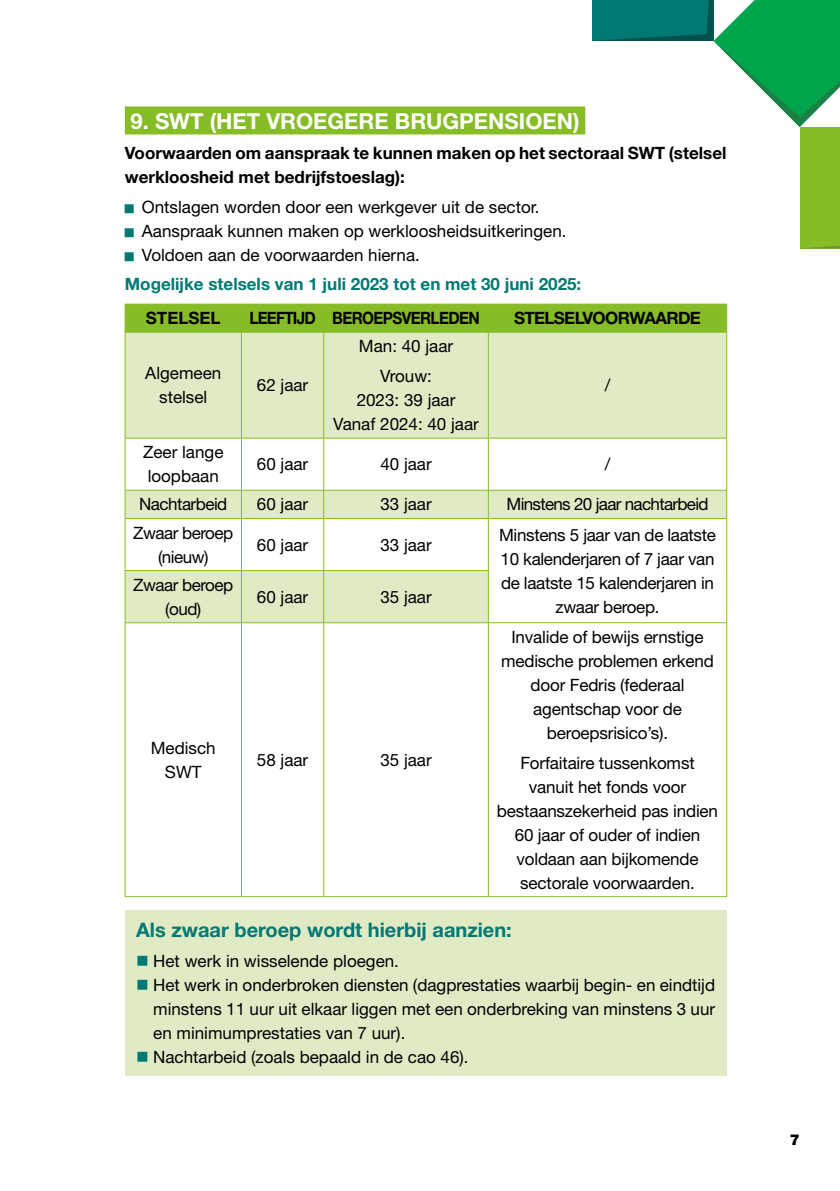
<style>
.page{position:relative;width:840px;height:1191px;background:#fff}
.page>*{position:absolute;margin:0;border:0;box-sizing:border-box;transform-origin:0 0}
.t1{font:700 22px "Helvetica Neue LT Pro";color:#fff}
.t2{font:700 20px "Helvetica Neue LT Pro";color:#007873}
.t3{font:17px/24px "Helvetica Neue LT Pro";color:#000;text-align:center}
.t4{font:700 17px/24px "Helvetica Neue LT Pro";color:#000}
.t5{font:17px/24px "Helvetica Neue LT Pro";letter-spacing:-.02em;color:#000;text-align:center}
.t6{font:700 17px "Helvetica Neue LT Pro";color:#007873}
.t7{font:17px/24px "Helvetica Neue LT Pro";letter-spacing:-.03em;color:#000;text-align:center}
.t8{font:17px "Helvetica Neue LT Pro";letter-spacing:-.04em;color:#000}
.t9{font:700 17px "Helvetica Neue LT Std";letter-spacing:-.04em;color:#000;scale:.9 1}
.t10{font:700 17px "Helvetica Neue LT Std";letter-spacing:-.04em;color:#000}
.t11{font:700 17px "Helvetica Neue LT Std";color:#000}
.t12{font:900 15px "Helvetica Neue LT Std";color:#000}
.t13{font:7.6px "Helvetica Neue";color:#007873;scale:1.19 1}
</style>
<div class="page">
<svg style="left:592px;top:0;width:247px;height:248px"></svg>
<div style="left:125px;top:106px;width:460px;height:28px;background:#86bc25"></div>
<div style="left:126px;top:333px;width:600px;height:105px;background:#e0ebc6"></div>
<svg style="left:126px;top:439px;width:600px;height:457px"></svg>
<div style="left:125px;top:304px;width:602px;height:28px;background:#86bc25"></div>
<hr style="left:125px;top:332px;width:116px;height:1px;background:#86bc25">
<hr style="left:241px;top:332px;width:82px;height:1px;background:#86bc25">
<hr style="left:323px;top:332px;width:165px;height:1px;background:#86bc25">
<hr style="left:488px;top:332px;width:238px;height:1px;background:#86bc25">
<hr style="left:125px;top:332px;width:1px;height:106px;background:#86bc25">
<hr style="left:241px;top:332px;width:1px;height:106px;background:#86bc25">
<hr style="left:323px;top:332px;width:1px;height:106px;background:#86bc25">
<hr style="left:487px;top:332px;width:1px;height:106px;background:#86bc25">
<hr style="left:726px;top:332px;width:1px;height:106px;background:#86bc25">
<hr style="left:125px;top:438px;width:116px;height:1px;background:#86bc25">
<hr style="left:125px;top:438px;width:1px;height:52px;background:#86bc25">
<hr style="left:241px;top:438px;width:82px;height:1px;background:#86bc25">
<hr style="left:241px;top:438px;width:1px;height:52px;background:#86bc25">
<hr style="left:323px;top:438px;width:165px;height:1px;background:#86bc25">
<hr style="left:323px;top:438px;width:1px;height:52px;background:#86bc25">
<hr style="left:488px;top:438px;width:238px;height:1px;background:#86bc25">
<hr style="left:487px;top:438px;width:1px;height:52px;background:#86bc25">
<hr style="left:726px;top:438px;width:1px;height:52px;background:#86bc25">
<hr style="left:125px;top:490px;width:116px;height:1px;background:#86bc25">
<svg style="left:125px;top:490px;width:1px;height:28px"></svg>
<hr style="left:241px;top:490px;width:82px;height:1px;background:#86bc25">
<svg style="left:241px;top:490px;width:1px;height:28px"></svg>
<hr style="left:323px;top:490px;width:165px;height:1px;background:#86bc25">
<svg style="left:323px;top:490px;width:1px;height:28px"></svg>
<hr style="left:488px;top:490px;width:238px;height:1px;background:#86bc25">
<svg style="left:487px;top:490px;width:1px;height:28px"></svg>
<svg style="left:726px;top:490px;width:1px;height:28px"></svg>
<hr style="left:125px;top:518px;width:116px;height:1px;background:#86bc25">
<hr style="left:241px;top:518px;width:82px;height:1px;background:#86bc25">
<hr style="left:323px;top:518px;width:165px;height:1px;background:#86bc25">
<hr style="left:125px;top:518px;width:1px;height:52px;background:#86bc25">
<hr style="left:241px;top:518px;width:1px;height:52px;background:#86bc25">
<hr style="left:323px;top:518px;width:1px;height:52px;background:#86bc25">
<hr style="left:488px;top:518px;width:238px;height:1px;background:#86bc25">
<hr style="left:487px;top:518px;width:1px;height:52px;background:#86bc25">
<hr style="left:726px;top:518px;width:1px;height:52px;background:#86bc25">
<hr style="left:726px;top:570px;width:1px;height:52px;background:#86bc25">
<hr style="left:125px;top:570px;width:116px;height:1px;background:#86bc25">
<hr style="left:125px;top:571px;width:1px;height:51px;background:#86bc25">
<hr style="left:241px;top:570px;width:82px;height:1px;background:#86bc25">
<hr style="left:241px;top:571px;width:1px;height:51px;background:#86bc25">
<hr style="left:323px;top:570px;width:165px;height:1px;background:#86bc25">
<hr style="left:323px;top:571px;width:1px;height:51px;background:#86bc25">
<hr style="left:487px;top:571px;width:1px;height:51px;background:#86bc25">
<hr style="left:125px;top:622px;width:116px;height:1px;background:#86bc25">
<hr style="left:125px;top:623px;width:1px;height:273px;background:#86bc25">
<hr style="left:241px;top:622px;width:82px;height:1px;background:#86bc25">
<hr style="left:241px;top:623px;width:1px;height:273px;background:#86bc25">
<hr style="left:323px;top:622px;width:165px;height:1px;background:#86bc25">
<hr style="left:323px;top:623px;width:1px;height:273px;background:#86bc25">
<hr style="left:488px;top:622px;width:238px;height:1px;background:#86bc25">
<hr style="left:487px;top:623px;width:1px;height:273px;background:#86bc25">
<hr style="left:726px;top:623px;width:1px;height:273px;background:#86bc25">
<hr style="left:125px;top:896px;width:116px;height:1px;background:#86bc25">
<hr style="left:241px;top:896px;width:82px;height:1px;background:#86bc25">
<hr style="left:323px;top:896px;width:165px;height:1px;background:#86bc25">
<hr style="left:488px;top:896px;width:238px;height:1px;background:#86bc25">
<div style="left:125px;top:910px;width:601px;height:166px;background:#e0ebc6"></div>
<p class="t1" style="left:130px;top:108px;width:450px">9. SWT (HET VROEGERE BRUGPENSIOEN)</p>
<p class="t4" style="left:125px;top:140px;width:602px">Voorwaarden om aanspraak te kunnen maken op het sectoraal SWT (stelsel werkloosheid met bedrijfstoeslag):</p>
<p class="t13" style="left:125px;top:202px;width:9px">█</p>
<p class="t3" style="left:142px;top:194px;width:399px">Ontslagen worden door een werkgever uit de sector.</p>
<p class="t13" style="left:125px;top:226px;width:9px">█</p>
<p class="t3" style="left:142px;top:218px;width:426px">Aanspraak kunnen maken op werkloosheidsuitkeringen.</p>
<p class="t13" style="left:125px;top:250px;width:9px">█</p>
<p class="t3" style="left:142px;top:242px;width:279px">Voldoen aan de voorwaarden hierna.</p>
<p class="t6" style="left:125px;top:274px;width:457px">Mogelijke stelsels van 1 juli 2023 tot en met 30 juni 2025:</p>
<p class="t11" style="left:146px;top:308px;width:76px">STELSEL</p>
<p class="t9" style="left:249px;top:308px;width:257px">LEEFTIJD BEROEPSVERLEDEN</p>
<p class="t10" style="left:514px;top:308px;width:188px">STELSELVOORWAARDE</p>
<p class="t3" style="left:145px;top:361px;width:77px">Algemeen stelsel</p>
<p class="t3" style="left:143px;top:440px;width:82px;text-align:left">Zeer lange loopbaan</p>
<p class="t3" style="left:257px;top:373px;width:53px">62 jaar</p>
<p class="t3" style="left:359px;top:331px;width:96px;line-height:29.6px">Man: 40 jaar<br>Vrouw:</p>
<p class="t3" style="left:333px;top:388px;width:147px">2023: 39 jaar<br>Vanaf 2024: 40 jaar</p>
<p class="t3" style="left:604px;top:373px;width:7px">/</p>
<p class="t3" style="left:257px;top:452px;width:53px">60 jaar</p>
<p class="t3" style="left:380px;top:452px;width:53px">40 jaar</p>
<p class="t3" style="left:604px;top:452px;width:7px">/</p>
<p class="t7" style="left:139px;top:492px;width:90px">Nachtarbeid</p>
<p class="t3" style="left:257px;top:492px;width:53px">60 jaar</p>
<p class="t3" style="left:380px;top:492px;width:53px">33 jaar</p>
<p class="t8" style="left:506px;top:494px;width:203px">Minstens 20 jaar nachtarbeid</p>
<p class="t7" style="left:133px;top:520px;width:101px">Zwaar beroep (nieuw)</p>
<p class="t3" style="left:257px;top:532px;width:53px">60 jaar</p>
<p class="t3" style="left:380px;top:532px;width:53px">33 jaar</p>
<p class="t5" style="left:499px;top:522px;width:218px">Minstens 5 jaar van de laatste<br>10 kalenderjaren of 7 jaar van de laatste 15 kalenderjaren in zwaar beroep.</p>
<p class="t7" style="left:133px;top:572px;width:101px">Zwaar beroep (oud)</p>
<p class="t3" style="left:257px;top:584px;width:53px">60 jaar</p>
<p class="t3" style="left:380px;top:584px;width:53px">35 jaar</p>
<p class="t3" style="left:501px;top:624px;width:214px">Invalide of bewijs ernstige medische problemen erkend door Fedris (federaal agentschap voor de beroepsrisico’s).</p>
<p class="t3" style="left:496px;top:750px;width:222px">Forfaitaire tussenkomst vanuit het fonds voor bestaanszekerheid pas indien<br>60 jaar of ouder of indien voldaan aan bijkomende sectorale voorwaarden.</p>
<p class="t2" style="left:136px;top:918px;width:377px">Als zwaar beroep wordt hierbij aanzien:</p>
<p class="t3" style="left:153px;top:948px;width:563px;text-align:left">Het werk in wisselende ploegen.<br>Het werk in onderbroken diensten (dagprestaties waarbij begin- en eindtijd minstens 11 uur uit elkaar liggen met een onderbreking van minstens 3 uur en minimumprestaties van 7 uur).<br>Nachtarbeid (zoals bepaald in de cao 46).</p>
<p class="t3" style="left:151px;top:735px;width:66px">Medisch<br>SWT</p>
<p class="t3" style="left:257px;top:747px;width:53px">58 jaar</p>
<p class="t3" style="left:380px;top:747px;width:53px">35 jaar</p>
<p class="t12" style="left:789px;top:1130px;width:12px">7</p>
</div>
